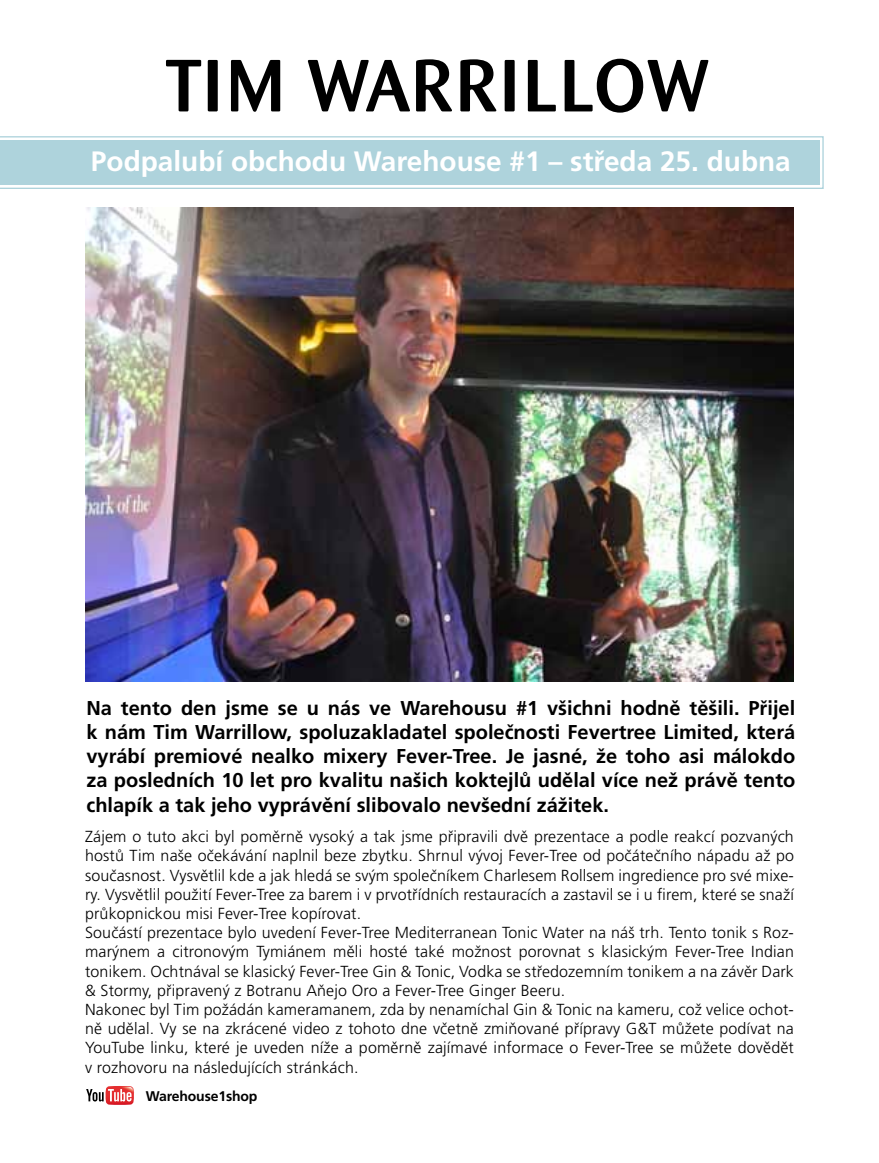
<style>
.page{position:relative;width:879px;height:1163px;background:#fff}
.page>*{position:absolute;margin:0;border:0;box-sizing:border-box;transform-origin:0 0}
.t1{font:500 73px "Barmeno CE";letter-spacing:.055em;color:#000}
.t2{font:700 28px "Frutiger CE";color:#fff}
.t3{font:700 20px/24px "Frutiger CE";color:#000;text-align:justify}
.t4{font:300 16px/19.2px "Frutiger CE";letter-spacing:.01em;color:#000}
.t5{font:700 14px "Frutiger CE";letter-spacing:-.01em;color:#000}
</style>
<div class="page">
<img style="left:85px;top:207px;width:709px;height:474px">
<svg style="left:0;top:136px;width:824px;height:53px"></svg>
<div style="left:0;top:140px;width:819px;height:45px;background:#aed3dc"></div>
<svg style="left:107px;top:1104px;width:25px;height:1px"></svg>
<svg style="left:86px;top:1086px;width:48px;height:18px"></svg>
<h1 class="t1" style="left:165px;top:44px;width:544px">TIM WARRILLOW</h1>
<h2 class="t2" style="left:91px;top:146px;width:701px">Podpalubí obchodu Warehouse #1 – středa 25. dubna</h2>
<p class="t3" style="left:86px;top:696px;width:710px">Na tento den jsme se u nás ve Warehousu #1 všichni hodně těšili. Přijel k nám Tim Warrillow, spoluzakladatel společnosti Fevertree Limited, která vyrábí premiové nealko mixery Fever-Tree. Je jasné, že toho asi málokdo za posledních 10 let pro kvalitu našich koktejlů udělal více než právě tento chlapík a tak jeho vyprávění slibovalo nevšední zážitek.</p>
<p class="t4" style="left:85px;top:826px;width:710px">Zájem o tuto akci byl poměrně vysoký a tak jsme připravili dvě prezentace a podle reakcí pozvaných hostů Tim naše očekávání naplnil beze zbytku. Shrnul vývoj Fever-Tree od počátečního nápadu až po současnost. Vysvětlil kde a jak hledá se svým společníkem Charlesem Rollsem ingredience pro své mixe&shy;ry. Vysvětlil použití Fever-Tree za barem i v prvotřídních restauracích a zastavil se i u firem, které se snaží průkopnickou misi Fever-Tree kopírovat.<br>Součástí prezentace bylo uvedení Fever-Tree Mediterranean Tonic Water na náš trh. Tento tonik s Roz&shy;marýnem a citronovým Tymiánem měli hosté také možnost porovnat s klasickým Fever-Tree Indian tonikem. Ochtnával se klasický Fever-Tree Gin &amp; Tonic, Vodka se středozemním tonikem a na závěr Dark &amp; Stormy, připravený z Botranu Aňejo Oro a Fever-Tree Ginger Beeru.<br>Nakonec byl Tim požádán kameramanem, zda by nenamíchal Gin &amp; Tonic na kameru, což velice ochot&shy;ně udělal. Vy se na zkrácené video z tohoto dne včetně zmiňované přípravy G&amp;T můžete podívat na YouTube linku, které je uveden níže a poměrně zajímavé informace o Fever-Tree se můžete dovědět v rozhovoru na následujících stránkách.</p>
<p class="t5" style="left:146px;top:1087px;width:113px">Warehouse1shop</p>
</div>
